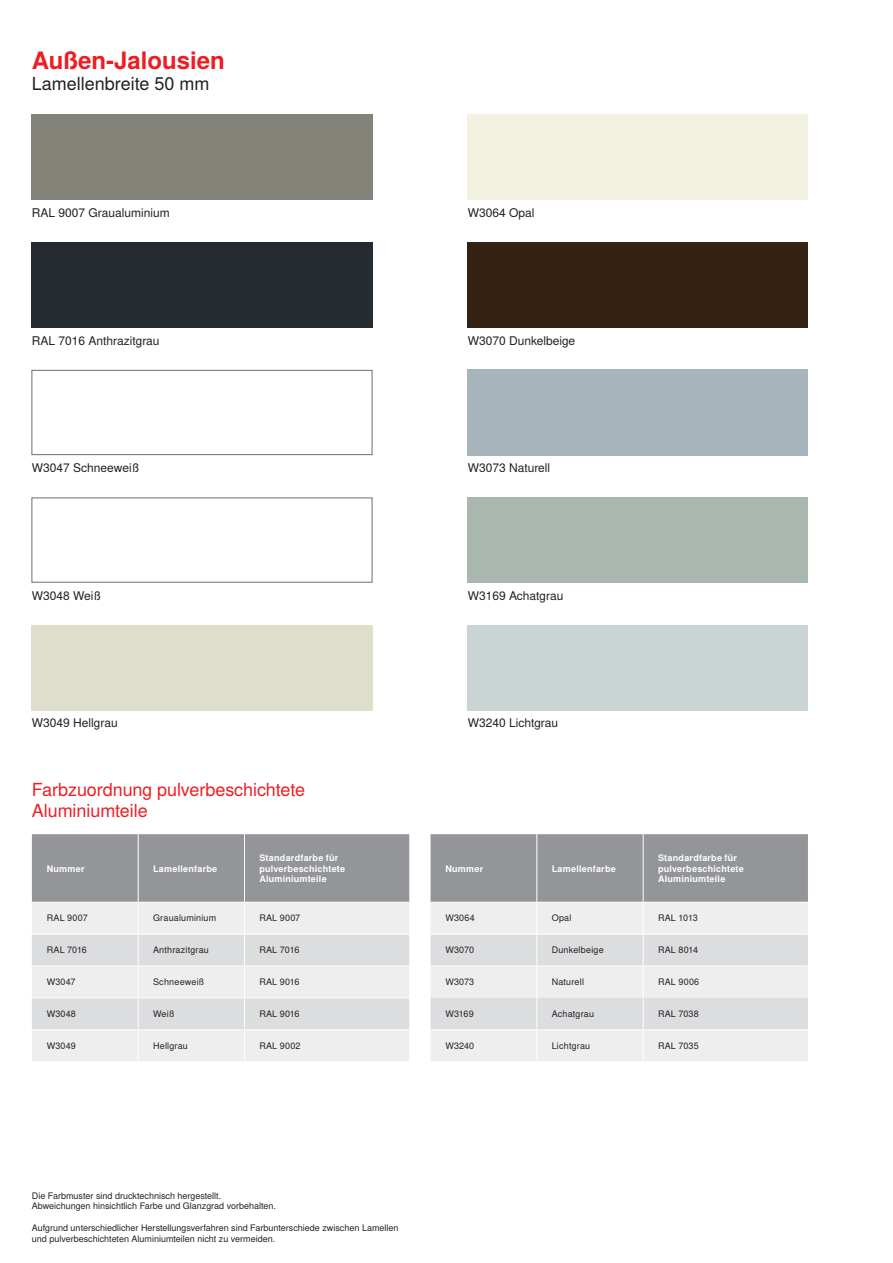
<style>
.page{position:relative;width:893px;height:1263px;background:#fff}
.page>*{position:absolute;margin:0;border:0;box-sizing:border-box;transform-origin:0 0}
.t1{font:700 24px "Nimbus San LOT";color:#ee1d23}
.t2{font:18px/21.6px "Nimbus San LOT";letter-spacing:-.005em;color:#ee1d23}
.t3{font:18px "Nimbus San LOT";color:#231f20}
.t4{font:12px "Nimbus San LOT";color:#231f20}
.t5{font:9px/10.8px "Nimbus San LOT";color:#231f20}
.t6{font:700 9px/10.8px "Nimbus San LOT";letter-spacing:.025em;color:#fff}
.t7{font:9px "Nimbus San LOT";letter-spacing:.02em;color:#231f20}
.t8{font:9px "Nimbus San LOT";letter-spacing:.025em;color:#231f20}
</style>
<div class="page">
<div style="left:32px;top:834px;width:377px;height:68px;background:#939598"></div>
<div style="left:32px;top:903px;width:377px;height:158px;background:#eeeeef"></div>
<svg style="left:32px;top:935px;width:377px;height:94px;background:#e2e2e4"></svg>
<hr style="left:138px;top:834px;width:1px;height:68px;background:#fff">
<hr style="left:244px;top:834px;width:1px;height:68px;background:#fff">
<hr style="left:138px;top:902px;width:1px;height:32px;background:#fff">
<hr style="left:244px;top:902px;width:1px;height:32px;background:#fff">
<hr style="left:32px;top:934px;width:106px;height:1px;background:#fff">
<hr style="left:138px;top:934px;width:106px;height:1px;background:#fff">
<hr style="left:138px;top:934px;width:1px;height:32px;background:#fff">
<hr style="left:244px;top:934px;width:165px;height:1px;background:#fff">
<hr style="left:244px;top:934px;width:1px;height:32px;background:#fff">
<hr style="left:32px;top:966px;width:106px;height:1px;background:#fff">
<hr style="left:138px;top:966px;width:106px;height:1px;background:#fff">
<hr style="left:138px;top:966px;width:1px;height:31px;background:#fff">
<hr style="left:244px;top:966px;width:165px;height:1px;background:#fff">
<hr style="left:244px;top:966px;width:1px;height:31px;background:#fff">
<hr style="left:32px;top:997px;width:106px;height:1px;background:#fff">
<hr style="left:138px;top:997px;width:106px;height:1px;background:#fff">
<hr style="left:138px;top:998px;width:1px;height:31px;background:#fff">
<hr style="left:244px;top:997px;width:165px;height:1px;background:#fff">
<hr style="left:244px;top:998px;width:1px;height:31px;background:#fff">
<hr style="left:32px;top:1029px;width:106px;height:1px;background:#fff">
<hr style="left:138px;top:1029px;width:106px;height:1px;background:#fff">
<hr style="left:138px;top:1030px;width:1px;height:31px;background:#fff">
<hr style="left:244px;top:1029px;width:165px;height:1px;background:#fff">
<hr style="left:244px;top:1030px;width:1px;height:31px;background:#fff">
<div style="left:431px;top:834px;width:377px;height:68px;background:#939598"></div>
<div style="left:431px;top:903px;width:377px;height:158px;background:#eeeeef"></div>
<svg style="left:431px;top:935px;width:377px;height:94px;background:#e2e2e4"></svg>
<hr style="left:536px;top:834px;width:1px;height:68px;background:#fff">
<hr style="left:643px;top:834px;width:1px;height:68px;background:#fff">
<hr style="left:536px;top:902px;width:1px;height:32px;background:#fff">
<hr style="left:643px;top:902px;width:1px;height:32px;background:#fff">
<hr style="left:431px;top:934px;width:106px;height:1px;background:#fff">
<hr style="left:537px;top:934px;width:106px;height:1px;background:#fff">
<hr style="left:536px;top:934px;width:1px;height:32px;background:#fff">
<hr style="left:643px;top:934px;width:165px;height:1px;background:#fff">
<hr style="left:643px;top:934px;width:1px;height:32px;background:#fff">
<hr style="left:431px;top:966px;width:106px;height:1px;background:#fff">
<hr style="left:537px;top:966px;width:106px;height:1px;background:#fff">
<hr style="left:536px;top:966px;width:1px;height:32px;background:#fff">
<hr style="left:643px;top:966px;width:165px;height:1px;background:#fff">
<hr style="left:643px;top:966px;width:1px;height:32px;background:#fff">
<hr style="left:536px;top:998px;width:1px;height:31px;background:#fff">
<hr style="left:643px;top:998px;width:1px;height:31px;background:#fff">
<hr style="left:431px;top:1029px;width:106px;height:1px;background:#fff">
<hr style="left:537px;top:1029px;width:106px;height:1px;background:#fff">
<hr style="left:536px;top:1030px;width:1px;height:31px;background:#fff">
<hr style="left:643px;top:1029px;width:165px;height:1px;background:#fff">
<hr style="left:643px;top:1030px;width:1px;height:31px;background:#fff">
<div style="left:468px;top:242px;width:340px;height:85px;background:#362212"></div>
<div style="left:32px;top:497px;width:340px;height:86px;border:1px solid #6c6d70"></div>
<div style="left:32px;top:370px;width:340px;height:85px;border:1px solid #6c6d70"></div>
<div style="left:32px;top:242px;width:340px;height:85px;background:#262b31"></div>
<h1 class="t1" style="left:32px;top:46px;width:195px">Außen-Jalousien</h1>
<h2 class="t3" style="left:32px;top:73px;width:179px">Lamellenbreite 50 mm</h2>
<h3 class="t4" style="left:32px;top:206px;width:139px">RAL 9007 Graualuminium</h3>
<h3 class="t4" style="left:468px;top:206px;width:68px">W3064 Opal</h3>
<h3 class="t4" style="left:32px;top:333px;width:129px">RAL 7016 Anthrazitgrau</h3>
<h3 class="t4" style="left:468px;top:333px;width:109px">W3070 Dunkelbeige</h3>
<h3 class="t4" style="left:32px;top:461px;width:109px">W3047 Schneeweiß</h3>
<h3 class="t4" style="left:468px;top:461px;width:84px">W3073 Naturell</h3>
<h3 class="t4" style="left:32px;top:588px;width:70px">W3048 Weiß</h3>
<h3 class="t4" style="left:468px;top:588px;width:97px">W3169 Achatgrau</h3>
<h3 class="t4" style="left:32px;top:716px;width:87px">W3049 Hellgrau</h3>
<h3 class="t4" style="left:468px;top:716px;width:92px">W3240 Lichtgrau</h3>
<h2 class="t2" style="left:32px;top:779px;width:275px">Farbzuordnung pulverbeschichtete<br>Aluminiumteile</h2>
<p class="t6" style="left:47px;top:863px;width:39px">Nummer</p>
<p class="t6" style="left:153px;top:863px;width:66px">Lamellenfarbe</p>
<p class="t6" style="left:259px;top:852px;width:87px">Standardfarbe für pulverbeschichtete<br>Aluminiumteile</p>
<p class="t5" style="left:47px;top:913px;width:42px">RAL 9007</p>
<p class="t7" style="left:153px;top:913px;width:65px">Graualuminium</p>
<p class="t5" style="left:259px;top:913px;width:42px">RAL 9007</p>
<p class="t5" style="left:47px;top:945px;width:41px">RAL 7016</p>
<p class="t7" style="left:153px;top:945px;width:57px">Anthrazitgrau</p>
<p class="t5" style="left:259px;top:945px;width:41px">RAL 7016</p>
<p class="t5" style="left:47px;top:977px;width:30px">W3047</p>
<p class="t7" style="left:153px;top:977px;width:53px">Schneeweiß</p>
<p class="t5" style="left:259px;top:977px;width:42px">RAL 9016</p>
<p class="t5" style="left:47px;top:1009px;width:31px">W3048</p>
<p class="t5" style="left:153px;top:1009px;width:23px">Weiß</p>
<p class="t5" style="left:259px;top:1009px;width:42px">RAL 9016</p>
<p class="t5" style="left:47px;top:1040px;width:31px">W3049</p>
<p class="t7" style="left:153px;top:1040px;width:36px">Hellgrau</p>
<p class="t5" style="left:259px;top:1040px;width:43px">RAL 9002</p>
<p class="t6" style="left:445px;top:863px;width:39px">Nummer</p>
<p class="t6" style="left:552px;top:863px;width:66px">Lamellenfarbe</p>
<p class="t6" style="left:658px;top:852px;width:87px">Standardfarbe für pulverbeschichtete<br>Aluminiumteile</p>
<p class="t5" style="left:445px;top:913px;width:31px">W3064</p>
<p class="t5" style="left:552px;top:913px;width:21px">Opal</p>
<p class="t5" style="left:658px;top:913px;width:41px">RAL 1013</p>
<p class="t5" style="left:445px;top:945px;width:30px">W3070</p>
<p class="t8" style="left:552px;top:945px;width:53px">Dunkelbeige</p>
<p class="t5" style="left:658px;top:945px;width:42px">RAL 8014</p>
<p class="t5" style="left:445px;top:977px;width:30px">W3073</p>
<p class="t7" style="left:552px;top:977px;width:34px">Naturell</p>
<p class="t5" style="left:658px;top:977px;width:43px">RAL 9006</p>
<p class="t5" style="left:445px;top:1009px;width:30px">W3169</p>
<p class="t7" style="left:552px;top:1008px;width:44px">Achatgrau</p>
<p class="t5" style="left:658px;top:1009px;width:42px">RAL 7038</p>
<p class="t5" style="left:445px;top:1040px;width:30px">W3240</p>
<p class="t7" style="left:552px;top:1040px;width:40px">Lichtgrau</p>
<p class="t5" style="left:658px;top:1040px;width:42px">RAL 7035</p>
<p class="t5" style="left:32px;top:1190px;width:246px">Die Farbmuster sind drucktechnisch hergestellt.<br>Abweichungen hinsichtlich Farbe und Glanzgrad vorbehalten.</p>
<p class="t5" style="left:32px;top:1222px;width:368px">Aufgrund unterschiedlicher Herstellungsverfahren sind Farbunterschiede zwischen Lamellen und pulverbeschichteten Aluminiumteilen nicht zu vermeiden.</p>
</div>
